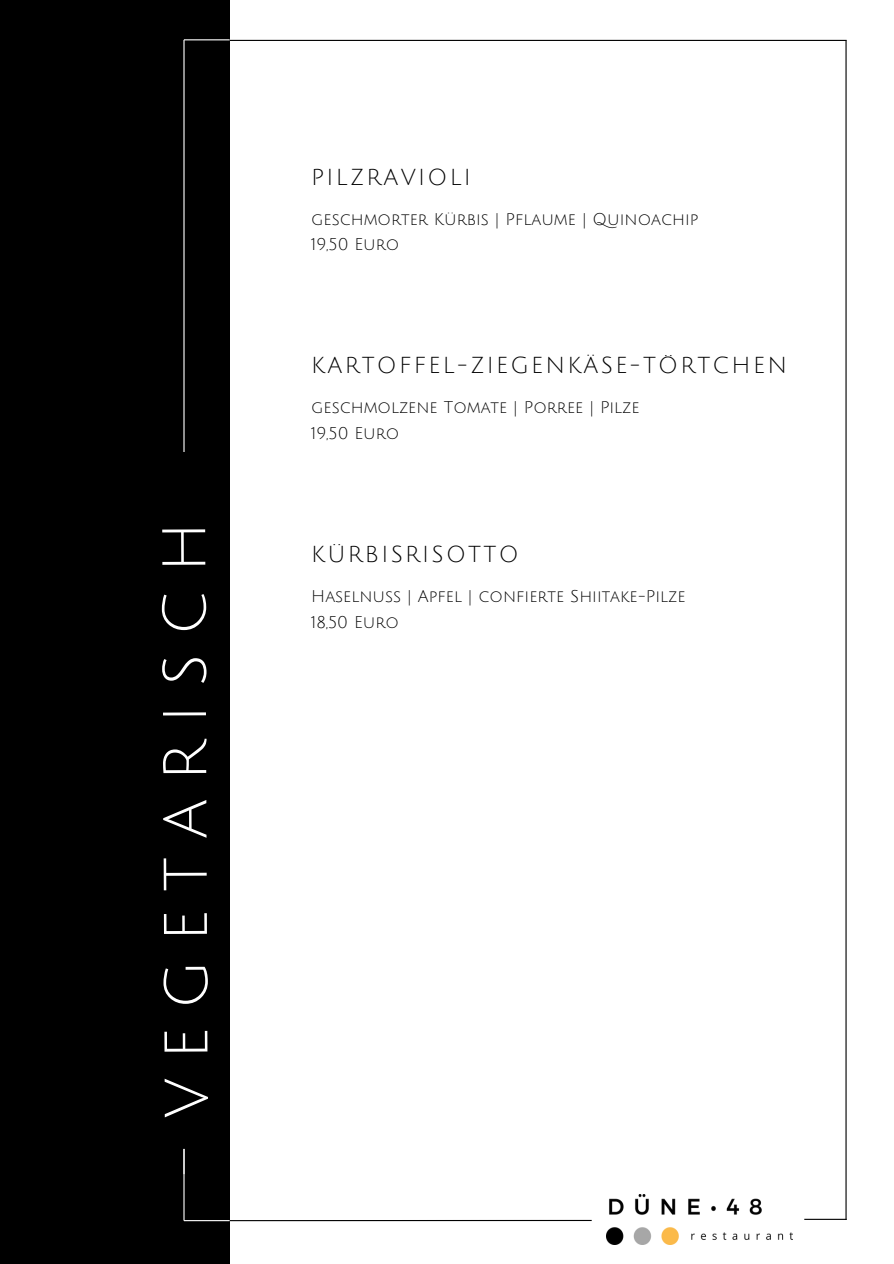
<style>
.page{position:relative;width:894px;height:1264px;background:#fff}
.page>*{position:absolute;margin:0;border:0;box-sizing:border-box;transform-origin:0 0}
.t1{font:60px "Julius Sans One";letter-spacing:.295em;color:#fff}
.t2{font:22.5px "Julius Sans One";letter-spacing:.1em;color:#000}
.t3{font:16.5px/25.7px "Julius Sans One";color:#000}
</style>
<div class="page">
<hr style="left:845px;top:40px;width:1px;height:1179px;background:#000">
<div style="left:0;top:0;width:229px;height:1263px;background:#000"></div>
<hr style="left:229px;top:1219px;width:362px;height:2px;background:#000">
<hr style="left:229px;top:40px;width:617px;height:1px;background:#000">
<hr style="left:183px;top:40px;width:1px;height:1134px;background:#fff">
<img style="left:606px;top:1194px;width:186px;height:50px">
<div style="left:0;top:452px;width:229px;height:696px;background:#000"></div>
<hr style="left:183px;top:1148px;width:1px;height:72px;background:#fff">
<hr style="left:804px;top:1218px;width:42px;height:1px;background:#000">
<hr style="left:184px;top:1219px;width:45px;height:2px;background:#fff">
<hr style="left:184px;top:39px;width:45px;height:1px;background:#fff">
<p class="t1" style="left:155px;top:1118px;width:598px;rotate:-90deg">VEGETARISCH</p>
<h2 class="t2" style="left:311px;top:165px;width:161px">PILZRAVIOLI</h2>
<p class="t3" style="left:311px;top:207px;width:388px">geschmorter Kürbis | Pflaume | Quinoachip<br>19,50 Euro</p>
<h2 class="t2" style="left:311px;top:354px;width:477px">KARTOFFEL-ZIEGENKÄSE-TÖRTCHEN</h2>
<p class="t3" style="left:311px;top:395px;width:330px">geschmolzene Tomate | Porree | Pilze<br>19,50 Euro</p>
<h2 class="t2" style="left:311px;top:542px;width:209px">KÜRBISRISOTTO</h2>
<p class="t3" style="left:311px;top:584px;width:376px">Haselnuss | Apfel | confierte Shiitake-Pilze<br>18,50 Euro</p>
</div>
